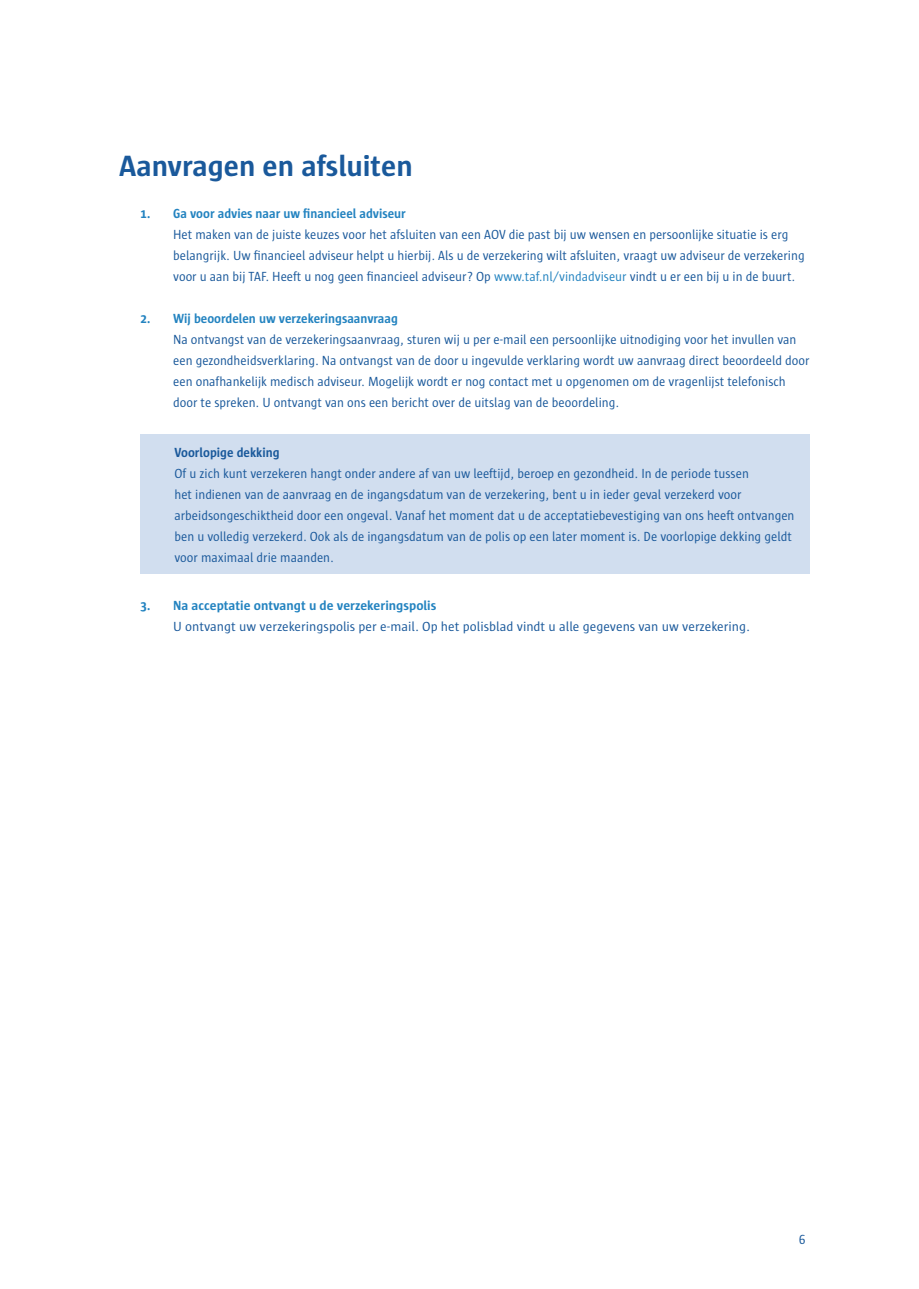
<style>
.page{position:relative;width:919px;height:1289px;background:#fff}
.page>*{position:absolute;margin:0;border:0;box-sizing:border-box;transform-origin:0 0}
.Hoofdkop_DB{font:700 30px "Sun";color:#1a599b}
.t1{font:13.5px/21px "Sun";color:#1a599b;scale:.95 1}
.t2{font:13.5px/21px "Sun";color:#1a599b}
.s1{font-weight:700;color:#2383c0}
.s2{color:#2383c0}
.s3{font-weight:700}
</style>
<div class="page">
<div style="left:140px;top:434px;width:670px;height:140px;background:#d1deef"></div>
<p class="Hoofdkop_DB" style="left:119px;top:150px;width:295px">Aanvragen en afsluiten</p>
<p class="t1" style="left:173px;top:203px;width:666px;text-indent:-33px"><span class="s1">1. Ga voor advies naar uw financieel adviseur<br></span>Het maken van de juiste keuzes voor het afsluiten van een AOV die past bij uw wensen en persoonlijke situatie is erg belangrijk. Uw financieel adviseur helpt u hierbij. Als u de verzekering wilt afsluiten, vraagt uw adviseur de verzekering voor u aan bij TAF. Heeft u nog geen financieel adviseur? Op <span class="s2">www.taf.nl/vindadviseur</span> vindt u er een bij u in de buurt.</p>
<p class="t1" style="left:173px;top:308px;width:671px;text-indent:-33px"><span class="s1">2. Wij beoordelen uw verzekeringsaanvraag<br></span>Na ontvangst van de verzekeringsaanvraag, sturen wij u per e-mail een persoonlijke uitnodiging voor het invullen van een gezondheidsverklaring. Na ontvangst van de door u ingevulde verklaring wordt uw aanvraag direct beoordeeld door een onafhankelijk medisch adviseur. Mogelijk wordt er nog contact met u opgenomen om de vragenlijst telefonisch door te spreken. U ontvangt van ons een bericht over de uitslag van de beoordeling.</p>
<p class="t1" style="left:174px;top:442px;width:654px"><span class="s3">Voorlopige dekking<br></span>Of u zich kunt verzekeren hangt onder andere af van uw leeftijd, beroep en gezondheid. In de periode tussen<br>het indienen van de aanvraag en de ingangsdatum van de verzekering, bent u in ieder geval verzekerd voor arbeidsongeschiktheid door een ongeval. Vanaf het moment dat u de acceptatiebevestiging van ons heeft ontvangen ben u volledig verzekerd. Ook als de ingangsdatum van de polis op een later moment is. De voorlopige dekking geldt voor maximaal drie maanden.</p>
<p class="t2" style="left:173px;top:595px;width:578px;text-indent:-33px"><span class="s1">3. Na acceptatie ontvangt u de verzekeringspolis<br></span>U ontvangt uw verzekeringspolis per e-mail. Op het polisblad vindt u alle gegevens van uw verzekering.</p>
<p class="t2" style="left:798px;top:1229px;width:8px">6</p>
</div>
